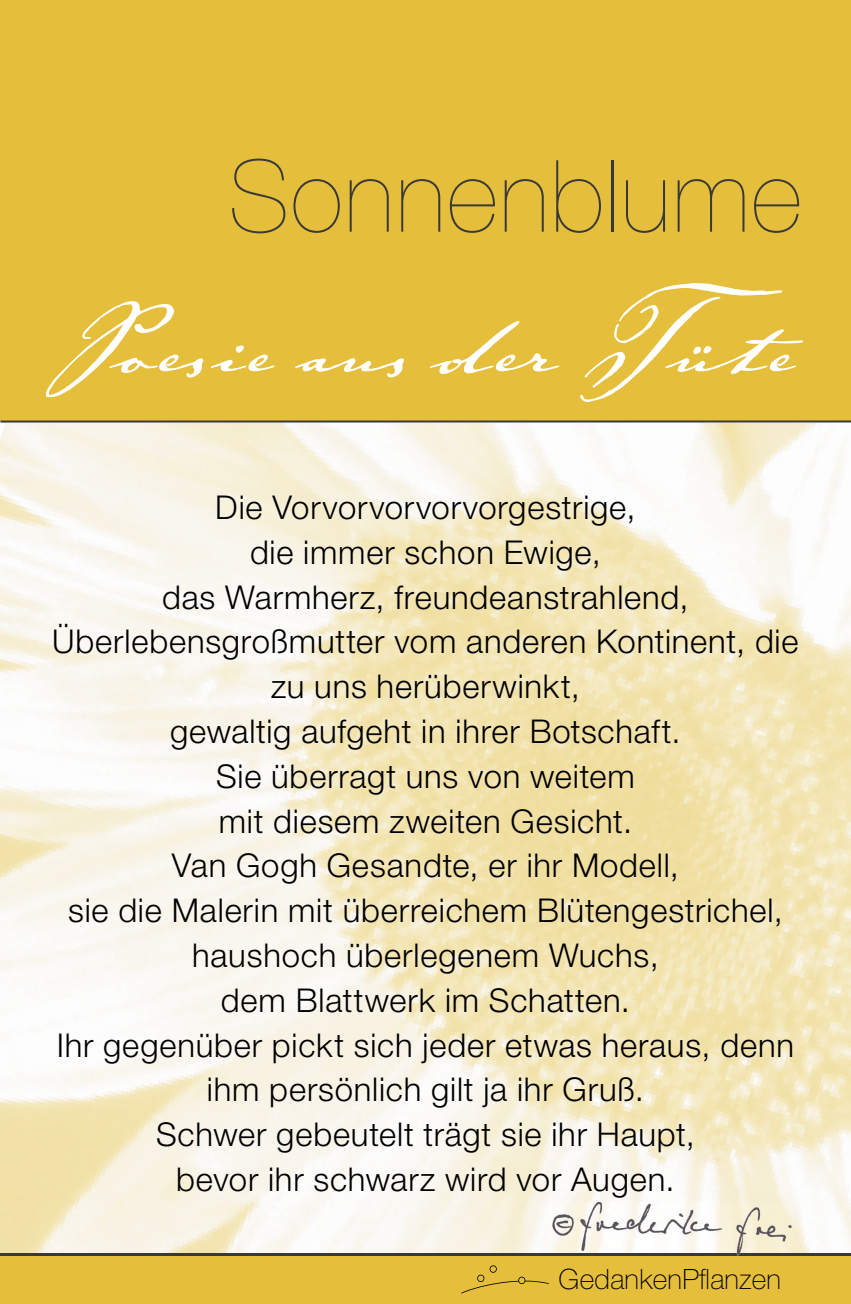
<style>
.page{position:relative;width:851px;height:1304px;background:#fff}
.page>*{position:absolute;margin:0;border:0;box-sizing:border-box;transform-origin:0 0}
.t1{font:128px "Johann Sparkling ITC";letter-spacing:-.01em;color:#fff}
.t2{font:200 100px "Helvetica Neue LT";letter-spacing:.015em;color:#393939}
.t3{font:300 32.8px/44.8px "Helvetica Neue LT";letter-spacing:.025em;color:#000;text-align:center}
.t4{font:100 28px "Helvetica Neue LT";letter-spacing:.01em;color:#000}
</style>
<div class="page">
<img style="left:0;top:423px;width:850px;height:830px">
<div style="left:0;top:0;width:850px;height:420px;background:#e5bf3b"></div>
<svg style="left:46px;top:301px;width:158px;height:96px;background:#e6c349"></svg>
<svg style="left:211px;top:345px;width:64px;height:27px;background:#e8c754"></svg>
<svg style="left:295px;top:358px;width:109px;height:20px;background:#e9c95b"></svg>
<svg style="left:430px;top:321px;width:129px;height:53px;background:#e7c44a"></svg>
<svg style="left:579px;top:283px;width:224px;height:119px;background:#e6c347"></svg>
<div style="left:0;top:1255px;width:850px;height:49px;background:#e5bf3b"></div>
<hr style="left:0;top:420px;width:850px;height:3px;background:#393939">
<hr style="left:0;top:1253px;width:850px;height:2px;background:#393939">
<img style="left:549px;top:1202px;width:243px;height:53px">
<h2 class="t2" style="left:229px;top:139px;width:574px">Sonnenblume</h2>
<h1 class="t1" style="left:54px;top:251px;width:740px">Poesie aus der Tüte</h1>
<p class="t3" style="left:52px;top:484px;width:747px">Die Vorvorvorvorvorgestrige,<br>die immer schon Ewige,<br>das Warmherz, freundeanstrahlend, Überlebensgroßmutter vom anderen Kontinent, die zu uns herüberwinkt,<br>gewaltig aufgeht in ihrer Botschaft.<br>Sie überragt uns von weitem<br>mit diesem zweiten Gesicht.<br>Van Gogh Gesandte, er ihr Modell,<br>sie die Malerin mit überreichem Blütengestrichel, haushoch überlegenem Wuchs,<br>dem Blattwerk im Schatten.<br>Ihr gegenüber pickt sich jeder etwas heraus, denn ihm persönlich gilt ja ihr Gruß.<br>Schwer gebeutelt trägt sie ihr Haupt,<br>bevor ihr schwarz wird vor Augen.</p>
<p class="t4" style="left:558px;top:1263px;width:224px">GedankenPflanzen</p>
</div>
